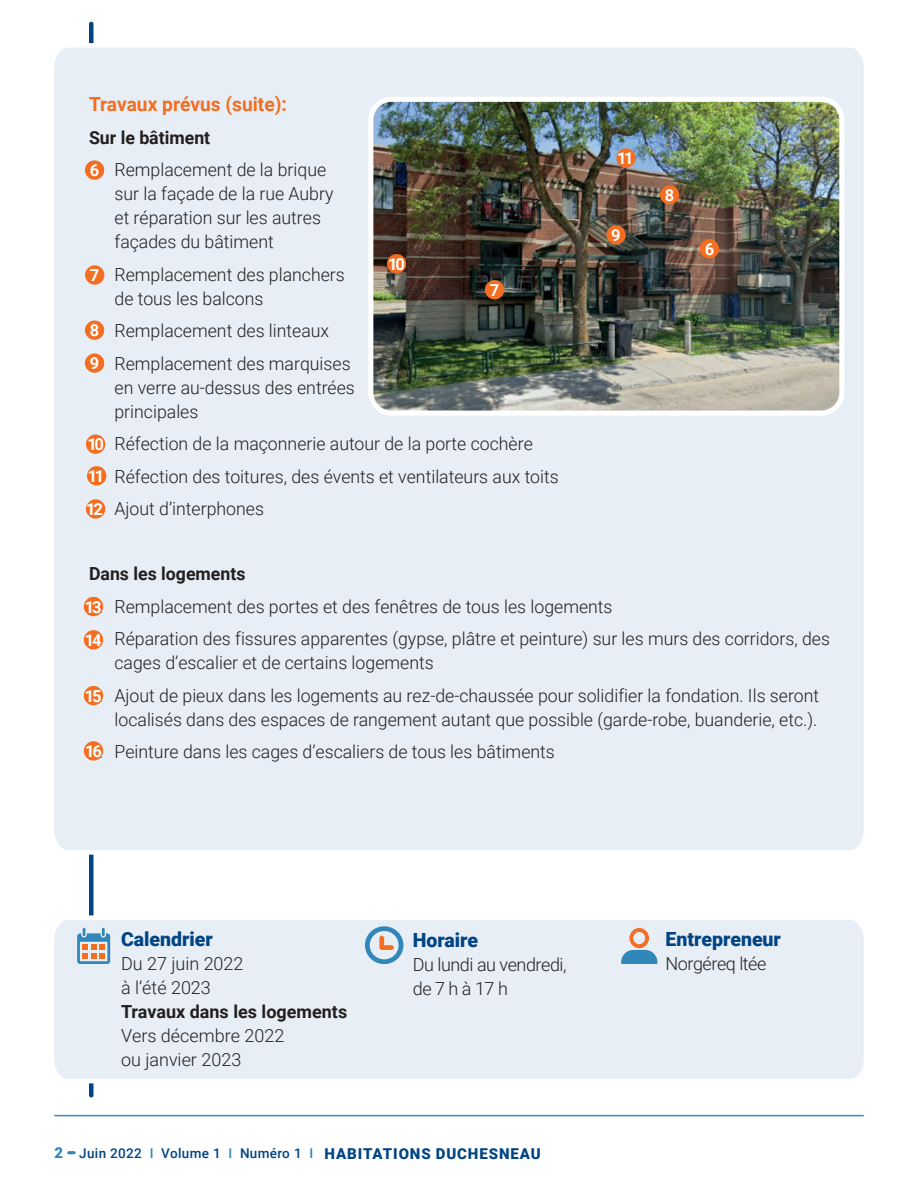
<style>
.page{position:relative;width:918px;height:1188px;background:#fff}
.page>*{position:absolute;margin:0;border:0;box-sizing:border-box;transform-origin:0 0}
.t1{font:900 19.5px "Roboto";color:#014484}
.t2{font:700 19.5px "Roboto";color:#f36e21}
.t3{font:300 18px/24px "Roboto";color:#231f20}
.t4{font:700 18px "Roboto";color:#231f20}
.t5{font:300 18px/24px "Roboto";letter-spacing:-.025em;color:#231f20}
.t6{font:700 16.5px/31.7px "Roboto";letter-spacing:-.14em;color:#fff}
.t7{font:500 13.5px "Roboto";letter-spacing:.025em;color:#014484}
.s1{font-weight:900;font-size:15px;color:#3287ba}
.s2{color:#3287ba}
.s3{font-weight:900;font-size:15px}
</style>
<div class="page">
<div style="left:89px;top:24px;width:5px;height:1071px;background:#014484"></div>
<svg style="left:69px;top:1151px;width:5px;height:3px"></svg>
<hr style="left:55px;top:1115px;width:808px;height:1px;background:#3889be">
<div style="left:54px;top:41px;width:810px;height:816px;background:#e7eef5"></div>
<svg style="left:54px;top:913px;width:810px;height:173px;background:#e8eff5"></svg>
<svg style="left:365px;top:926px;width:38px;height:38px"></svg>
<svg style="left:77px;top:928px;width:33px;height:36px"></svg>
<svg style="left:620px;top:927px;width:38px;height:38px"></svg>
<img style="left:371px;top:99px;width:471px;height:314px">
<div style="left:368px;top:97px;width:476px;height:319px;border:5px solid #fff;border-radius:21px"></div>
<div style="left:85px;top:160px;width:19px;height:20px;background:#f36e21;border-radius:50%"></div>
<div style="left:700px;top:239px;width:19px;height:20px;background:#f36e21;border-radius:50%"></div>
<div style="left:85px;top:265px;width:19px;height:20px;background:#f36e21;border-radius:50%"></div>
<div style="left:485px;top:280px;width:19px;height:19px;background:#f36e21;border-radius:50%"></div>
<div style="left:85px;top:320px;width:19px;height:20px;background:#f36e21;border-radius:50%"></div>
<div style="left:660px;top:185px;width:19px;height:20px;background:#f36e21;border-radius:50%"></div>
<div style="left:85px;top:353px;width:19px;height:20px;background:#f36e21;border-radius:50%"></div>
<div style="left:86px;top:435px;width:19px;height:19px;background:#f36e21;border-radius:50%"></div>
<div style="left:87px;top:466px;width:19px;height:19px;background:#f36e21;border-radius:50%"></div>
<div style="left:616px;top:148px;width:20px;height:20px;background:#f36e21;border-radius:50%"></div>
<div style="left:86px;top:499px;width:19px;height:20px;background:#f36e21;border-radius:50%"></div>
<div style="left:84px;top:597px;width:19px;height:19px;background:#f36e21;border-radius:50%"></div>
<div style="left:84px;top:630px;width:19px;height:20px;background:#f36e21;border-radius:50%"></div>
<div style="left:84px;top:686px;width:19px;height:19px;background:#f36e21;border-radius:50%"></div>
<div style="left:84px;top:741px;width:19px;height:20px;background:#f36e21;border-radius:50%"></div>
<div style="left:387px;top:254px;width:19px;height:19px;background:#f36e21;border-radius:50%"></div>
<div style="left:606px;top:225px;width:20px;height:20px;background:#f36e21;border-radius:50%"></div>
<p class="t2" style="left:89px;top:91px;width:199px">Travaux prévus (suite):</p>
<p class="t4" style="left:89px;top:125px;width:123px">Sur le bâtiment</p>
<p class="t3" style="left:115px;top:157px;width:220px;text-indent:-26px">6. Remplacement de la brique sur la façade de la rue Aubry et réparation sur les autres façades du bâtiment</p>
<p class="t3" style="left:115px;top:262px;width:232px;text-indent:-26px">8. Remplacement des planchers de tous les balcons</p>
<p class="t3" style="left:89px;top:318px;width:242px">9. Remplacement des linteaux</p>
<p class="t3" style="left:115px;top:351px;width:242px;text-indent:-26px">0. Remplacement des marquises en verre au-dessus des entrées principales</p>
<p class="t3" style="left:89px;top:431px;width:445px">1. Réfection de la maçonnerie autour de la porte cochère</p>
<p class="t3" style="left:89px;top:464px;width:471px">2. Réfection des toitures, des évents et ventilateurs aux toits</p>
<p class="t3" style="left:89px;top:496px;width:176px">3. Ajout d’interphones</p>
<p class="t6" style="left:90px;top:154px;width:11px">6</p>
<p class="t6" style="left:388px;top:248px;width:18px">10</p>
<p class="t6" style="left:90px;top:259px;width:11px">7</p>
<p class="t6" style="left:490px;top:274px;width:11px">7</p>
<p class="t6" style="left:90px;top:314px;width:11px">8</p>
<p class="t6" style="left:90px;top:347px;width:11px">9</p>
<p class="t6" style="left:87px;top:428px;width:18px">10<br>11</p>
<p class="t6" style="left:86px;top:493px;width:18px">12</p>
<p class="t6" style="left:617px;top:142px;width:18px">11</p>
<p class="t6" style="left:611px;top:219px;width:11px">9</p>
<p class="t6" style="left:665px;top:179px;width:11px">8</p>
<p class="t6" style="left:705px;top:233px;width:11px">6</p>
<p class="t4" style="left:89px;top:561px;width:158px">Dans les logements</p>
<p class="t3" style="left:89px;top:594px;width:525px">4. Remplacement des portes et des fenêtres de tous les logements</p>
<p class="t3" style="left:115px;top:626px;width:717px;text-indent:-26px">5. Réparation des fissures apparentes (gypse, plâtre et peinture) sur les murs des corridors, des cages d’escalier et de certains logements</p>
<p class="t3" style="left:89px;top:683px;width:732px;text-align:right">6. Ajout de pieux dans les logements au rez-de-chaussée pour solidifier la fondation. Ils seront localisés dans des espaces de rangement autant que possible (garde-robe, buanderie, etc.).</p>
<p class="t3" style="left:89px;top:739px;width:467px">7. Peinture dans les cages d’escaliers de tous les bâtiments</p>
<p class="t6" style="left:85px;top:590px;width:18px;line-height:33.3px">13<br>14</p>
<p class="t6" style="left:85px;top:680px;width:18px">15</p>
<p class="t6" style="left:85px;top:735px;width:18px">16</p>
<p class="t1" style="left:121px;top:926px;width:93px">Calendrier</p>
<p class="t3" style="left:121px;top:951px;width:124px">Du 27 juin 2022 à l’été 2023</p>
<p class="t4" style="left:121px;top:999px;width:228px">Travaux dans les logements</p>
<p class="t3" style="left:121px;top:1023px;width:165px">Vers décembre 2022 ou janvier 2023</p>
<p class="t1" style="left:413px;top:927px;width:67px">Horaire</p>
<p class="t5" style="left:413px;top:952px;width:155px">Du lundi au vendredi, de 7 h à 17 h</p>
<p class="t7" style="left:54px;top:1144px;width:488px"><span class="s1">2</span> Juin 2022 <span class="s2">I</span> Volume 1 <span class="s2">I</span> Numéro 1 <span class="s2">I</span> <span class="s3">HABITATIONS DUCHESNEAU</span></p>
<p class="t1" style="left:665px;top:926px;width:117px">Entrepreneur</p>
<p class="t5" style="left:665px;top:951px;width:102px">Norgéreq ltée</p>
</div>
